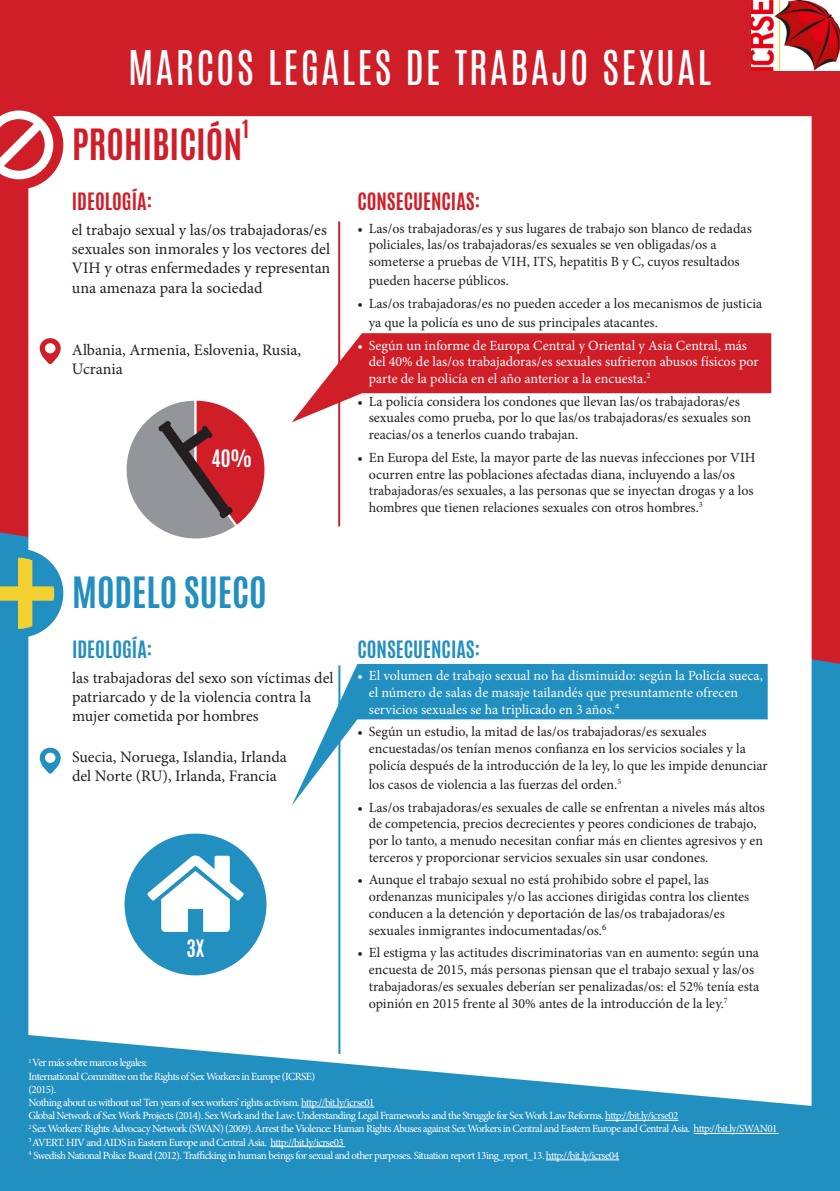
<style>
.page{position:relative;width:840px;height:1191px;background:#fff}
.page>*{position:absolute;margin:0;border:0;box-sizing:border-box;transform-origin:0 0}
.t1{font:40px "Antonio";letter-spacing:.05em;color:#fff}
.Main{font:700 36px "Antonio";color:#d01e29}
.Main-2{font:700 36px "Antonio";color:#218fc0}
.Main-3{font:700 21px "Antonio";color:#d01e29}
.HeadLine{font:700 20px "Antonio";color:#d01e29}
.HeadLine-2{font:700 20px "Antonio";color:#218fc0}
.HeadLine-3{font:700 20px "Antonio";color:#fff}
.t2{font:16px/19.2px "Minion Pro";color:#231f20;text-align:justify}
.t3{font:14px/16.8px "Minion Pro";color:#231f20}
.t4{font:14px/16.8px "Minion Pro";color:#fff}
.Paragraph_Style_1{font:11px/13.2px "Minion Pro";letter-spacing:-.05em;color:#fff}
</style>
<div class="page">
<div style="left:0;top:0;width:839px;height:1191px;background:#218fc0"></div>
<div style="left:0;top:0;width:839px;height:663px;background:#d01e29"></div>
<div style="left:28px;top:116px;width:783px;height:990px;background:#fff"></div>
<svg style="left:0;top:100px;width:63px;height:89px;background:#e17178"></svg>
<svg style="left:40px;top:338px;width:21px;height:26px"></svg>
<svg style="left:40px;top:747px;width:21px;height:27px"></svg>
<svg style="left:0;top:549px;width:63px;height:88px"></svg>
<svg style="left:291px;top:333px;width:479px;height:89px;background:#e17279"></svg>
<svg style="left:291px;top:664px;width:476px;height:141px;fill:#fff"></svg>
<hr style="left:338px;top:221px;width:2px;height:305px;background:#d01e29">
<hr style="left:338px;top:665px;width:2px;height:389px;background:#218fc0">
<svg style="left:113px;top:398px;width:154px;height:151px;background:#c1989b"></svg>
<div style="left:124px;top:833px;width:142px;height:142px;background:#218fc0;border-radius:50%"></div>
<svg style="left:147px;top:855px;width:96px;height:77px"></svg>
<hr style="left:301px;top:1106px;width:73px;height:1px;background:#fff">
<hr style="left:605px;top:1120px;width:73px;height:1px;background:#fff">
<hr style="left:693px;top:1133px;width:85px;height:1px;background:#fff">
<hr style="left:270px;top:1146px;width:75px;height:1px;background:#fff">
<hr style="left:545px;top:1159px;width:74px;height:1px;background:#fff">
<img style="left:751px;top:0;width:88px;height:71px">
<p class="t1" style="left:128px;top:38px;width:584px">MARCOS LEGALES DE TRABAJO SEXUAL</p>
<p class="Main" style="left:72px;top:118px;width:172px">PROHIBICIÓN</p>
<p class="Main-3" style="left:242px;top:113px;width:8px">1</p>
<p class="HeadLine" style="left:72px;top:186px;width:82px">IDEOLOGÍA:</p>
<p class="t2" style="left:72px;top:220px;width:256px">el trabajo sexual y las/os trabajadoras/es</p>
<p class="t2" style="left:72px;top:239px;width:260px">sexuales son inmorales y los vectores del VIH y otras enfermedades y representan una amenaza para la sociedad</p>
<p class="t2" style="left:72px;top:340px;width:231px">Albania, Armenia, Eslovenia, Rusia,</p>
<p class="t2" style="left:72px;top:359px;width:52px">Ucrania</p>
<p class="HeadLine-3" style="left:211px;top:443px;width:42px">40%</p>
<p class="Main-2" style="left:72px;top:565px;width:196px">MODELO SUECO</p>
<p class="HeadLine-2" style="left:72px;top:634px;width:82px">IDEOLOGÍA:</p>
<p class="t2" style="left:72px;top:668px;width:263px">las trabajadoras del sexo son víctimas del patriarcado y de la violencia contra la</p>
<p class="t2" style="left:72px;top:706px;width:188px">mujer cometida por hombres</p>
<p class="t2" style="left:72px;top:747px;width:216px">Suecia, Noruega, Islandia, Irlanda</p>
<p class="t2" style="left:72px;top:766px;width:206px">del Norte (RU), Irlanda, Francia</p>
<p class="HeadLine-3" style="left:186px;top:933px;width:19px">3X</p>
<p class="HeadLine" style="left:357px;top:186px;width:124px">CONSECUENCIAS:</p>
<p class="t3" style="left:368px;top:220px;width:384px;text-indent:-11px">• Las/os trabajadoras/es y sus lugares de trabajo son blanco de redadas policiales, las/os trabajadoras/es sexuales se ven obligadas/os a someterse a pruebas de VIH, ITS, hepatitis B y C, cuyos resultados</p>
<p class="t3" style="left:368px;top:272px;width:142px">pueden hacerse públicos.</p>
<p class="t3" style="left:368px;top:294px;width:395px;line-height:19.2px;text-indent:-11px">• Las/os trabajadoras/es no pueden acceder a los mecanismos de justicia ya que la policía es uno de sus principales atacantes.</p>
<p class="t4" style="left:368px;top:337px;width:391px;text-indent:-11px">• Según un informe de Europa Central y Oriental y Asia Central, más del 40% de las/os trabajadoras/es sexuales sufrieron abusos físicos por parte de la policía en el año anterior a la encuesta.<sup>2</sup></p>
<p class="t3" style="left:368px;top:393px;width:383px;text-indent:-11px">• La policía considera los condones que llevan las/os trabajadoras/es sexuales como prueba, por lo que las/os trabajadoras/es sexuales son reacias/os a tenerlos cuando trabajan.</p>
<p class="t3" style="left:368px;top:449px;width:388px;text-indent:-11px">• En Europa del Este, la mayor parte de las nuevas infecciones por VIH ocurren entre las poblaciones afectadas diana, incluyendo a las/os trabajadoras/es sexuales, a las personas que se inyectan drogas y a los hombres que tienen relaciones sexuales con otros hombres.<sup>3</sup></p>
<p class="HeadLine-2" style="left:357px;top:634px;width:124px">CONSECUENCIAS:</p>
<p class="t4" style="left:368px;top:667px;width:395px;text-indent:-11px">• El volumen de trabajo sexual no ha disminuido: según la Policía sueca, el número de salas de masaje tailandés que presuntamente ofrecen servicios sexuales se ha triplicado en 3 años.<sup>4</sup></p>
<p class="t3" style="left:368px;top:723px;width:400px;text-indent:-11px">• Según un estudio, la mitad de las/os trabajadoras/es sexuales encuestadas/os tenían menos confianza en los servicios sociales y la policía después de la introducción de la ley, lo que les impide denunciar</p>
<p class="t3" style="left:368px;top:776px;width:254px">los casos de violencia a las fuerzas del orden.<sup>5</sup></p>
<p class="t3" style="left:368px;top:798px;width:397px;text-indent:-11px">• Las/os trabajadoras/es sexuales de calle se enfrentan a niveles más altos de competencia, precios decrecientes y peores condiciones de trabajo, por lo tanto, a menudo necesitan confiar más en clientes agresivos y en terceros y proporcionar servicios sexuales sin usar condones.</p>
<p class="t3" style="left:368px;top:871px;width:382px;text-indent:-11px">• Aunque el trabajo sexual no está prohibido sobre el papel, las ordenanzas municipales y/o las acciones dirigidas contra los clientes conducen a la detención y deportación de las/os trabajadoras/es sexuales inmigrantes indocumentadas/os.<sup>6</sup></p>
<p class="t3" style="left:368px;top:944px;width:392px;text-indent:-11px">• El estigma y las actitudes discriminatorias van en aumento: según una encuesta de 2015, más personas piensan que el trabajo sexual y las/os trabajadoras/es sexuales deberían ser penalizadas/os: el 52% tenía esta opinión en 2015 frente al 30% antes de la introducción de la ley.<sup>7</sup></p>
<p class="Paragraph_Style_1" style="left:28px;top:1056px;width:120px"><sup>1</sup> Ver más sobre marcos legales:</p>
<p class="Paragraph_Style_1" style="left:28px;top:1069px;width:347px">International Committee on the Rights of Sex Workers in Europe (ICRSE)<br>(2015).<br>Nothing about us without us! Ten years of sex workers’ rights activism. http://bit.ly/icrse01</p>
<p class="Paragraph_Style_1" style="left:28px;top:1109px;width:651px">Global Network of Sex Work Projects (2014). Sex Work and the Law: Understanding Legal Frameworks and the Struggle for Sex Work Law Reforms. http://bit.ly/icrse02</p>
<p class="Paragraph_Style_1" style="left:28px;top:1122px;width:750px"><sup>2</sup> Sex Workers’ Rights Advocacy Network (SWAN) (2009). Arrest the Violence: Human Rights Abuses against Sex Workers in Central and Eastern Europe and Central Asia. http://bit.ly/SWAN01</p>
<p class="Paragraph_Style_1" style="left:28px;top:1135px;width:316px"><sup>3</sup> AVERT. HIV and AIDS in Eastern Europe and Central Asia. http://bit.ly/icrse03</p>
<p class="Paragraph_Style_1" style="left:28px;top:1148px;width:592px"><sup>4</sup> Swedish National Police Board (2012). Trafficking in human beings for sexual and other purposes. Situation report 13ing_report_13. http://bit.ly/icrse04</p>
</div>
